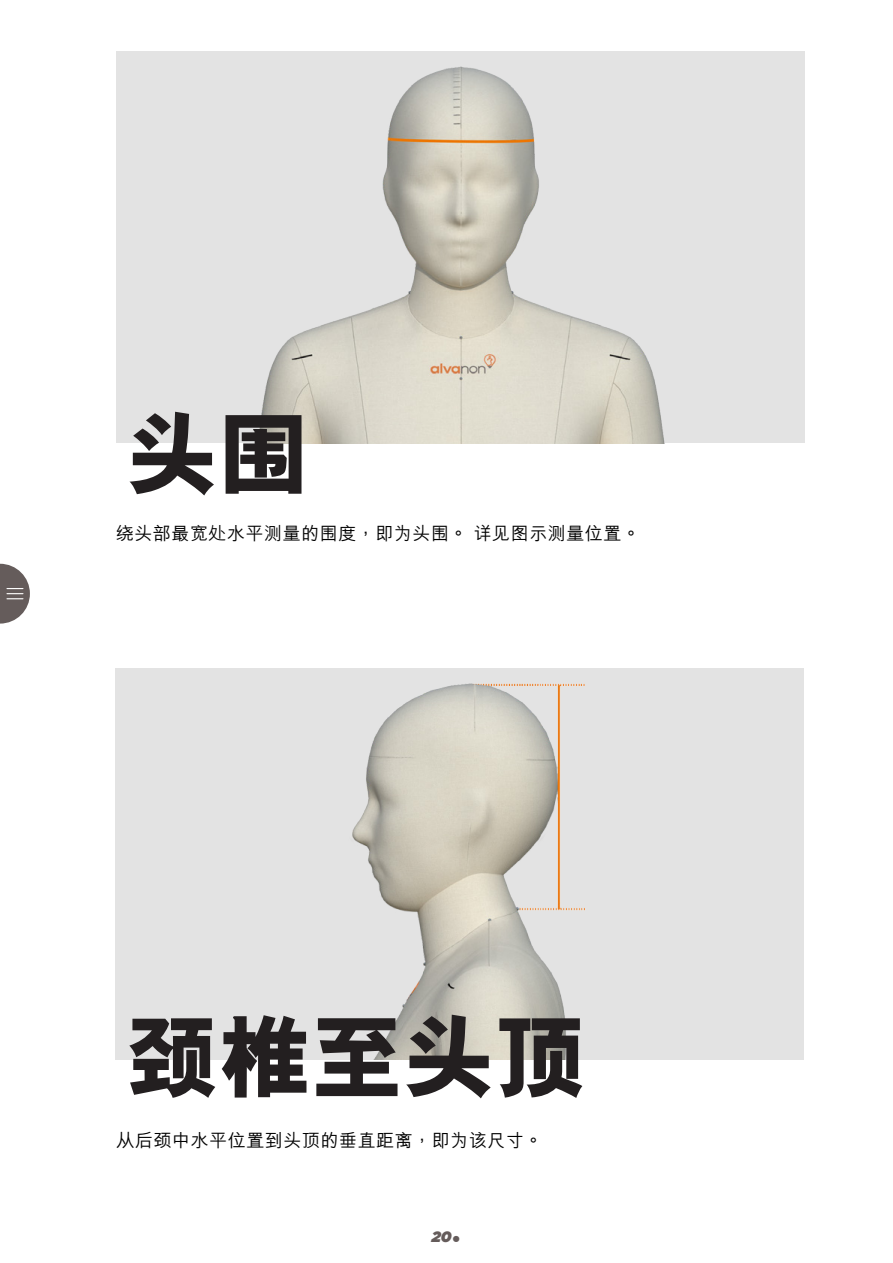
<style>
.page{position:relative;width:893px;height:1263px;background:#fff}
.page>*{position:absolute;margin:0;border:0;box-sizing:border-box;transform-origin:0 0}
.t1{font:800 92.25px "M Hei HKS";color:#231f20}
.t2{font:500 18px "M Hei HKS";letter-spacing:.03em;color:#000}
.t3{font:italic 900 15px "Gotham";color:#655c5b}
.s1{font-family:"Futura";font-weight:700;font-style:normal;font-size:30px}
</style>
<div class="page">
<div style="left:116px;top:51px;width:688px;height:392px;background:#e3e3e3"></div>
<img style="left:257px;top:66px;width:408px;height:377px">
<img style="left:116px;top:668px;width:680px;height:392px">
<svg style="left:0;top:564px;width:30px;height:60px"></svg>
<h1 class="t1" style="left:126px;top:393px;width:186px">頭圍</h1>
<p class="t2" style="left:116px;top:520px;width:526px">繞頭部最寬處水平測量的圍度，即為頭圍。 詳見圖示測量位置。</p>
<h1 class="t1" style="left:126px;top:996px;width:463px">頸椎至頭頂</h1>
<p class="t2" style="left:117px;top:1127px;width:427px">從後頸中水平位置到頭頂的垂直距離，即為該尺寸。</p>
<p class="t3" style="left:431px;top:1228px;width:31px">20<span class="s1">.</span></p>
</div>
